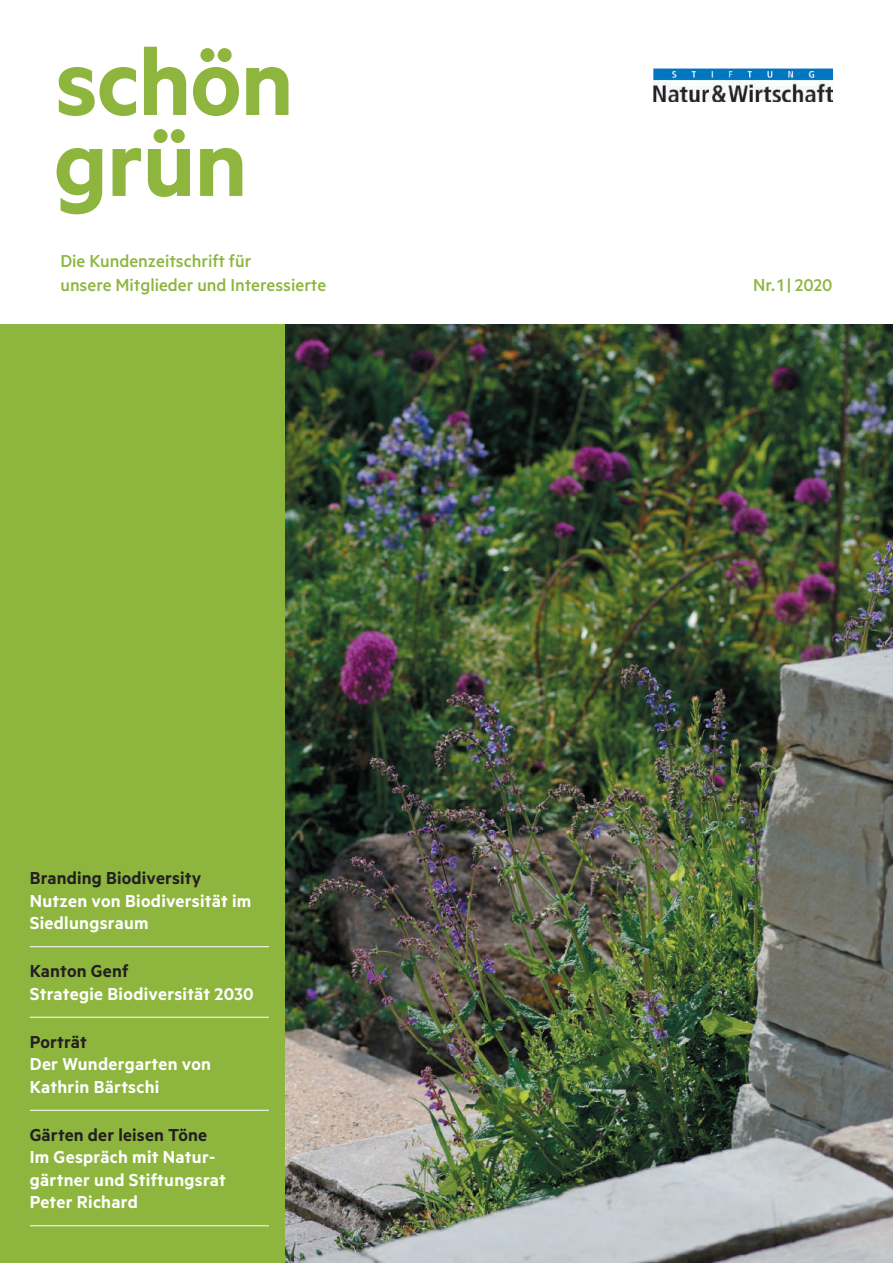
<style>
.page{position:relative;width:893px;height:1263px;background:#fff}
.page>*{position:absolute;margin:0;border:0;box-sizing:border-box;transform-origin:0 0}
.t1{font:600 105px/81px "Metric";letter-spacing:-.01em;color:#8eb63e}
.t2{font:600 19.5px/22.5px "Metric";letter-spacing:.015em;color:#fff}
.t3{font:500 19.5px/24px "Metric";color:#8eb63e}
.t4{font:600 19.5px "Metric";letter-spacing:.01em;color:#231f20}
.t5{font:500 19.2px "Metric";color:#8eb63e}
.s1{color:#231f20}
.s2{font-size:19.2px}
.s3{font-size:19.5px}
</style>
<div class="page">
<div style="left:0;top:324px;width:286px;height:939px;background:#8eb63e"></div>
<img style="left:654px;top:68px;width:178px;height:34px">
<hr style="left:30px;top:946px;width:239px;height:1px;background:#fff">
<hr style="left:30px;top:1017px;width:239px;height:1px;background:#fff">
<hr style="left:30px;top:1110px;width:239px;height:1px;background:#fff">
<hr style="left:30px;top:1225px;width:239px;height:1px;background:#fff">
<img style="left:286px;top:324px;width:607px;height:939px">
<h1 class="t1" style="left:54px;top:39px;width:241px">schön grün</h1>
<p class="t3" style="left:60px;top:248px;width:267px">Die Kundenzeitschrift für<br>unsere Mitglieder und Interessierte</p>
<p class="t4" style="left:30px;top:867px;width:173px">Branding Biodiversity</p>
<p class="t2" style="left:30px;top:889px;width:223px">Nutzen von Biodiversität im<br>Siedlungsraum</p>
<p class="t2" style="left:30px;top:959px;width:226px"><span class="s1">Kanton Genf<br></span>Strategie Biodiversität <span class="s2">2030</span></p>
<p class="t4" style="left:30px;top:1030px;width:59px">Porträt</p>
<p class="t2" style="left:30px;top:1052px;width:183px">Der Wundergarten von<br>Kathrin Bärtschi</p>
<p class="t4" style="left:30px;top:1123px;width:179px">Gärten der leisen Töne</p>
<p class="t2" style="left:30px;top:1145px;width:198px">Im Gespräch mit Natur&shy;gärtner und Stiftungsrat<br>Peter Richard</p>
<p class="t5" style="left:753px;top:274px;width:81px"><span class="s3">Nr.</span>1 <span class="s3">|</span> 2020</p>
</div>
